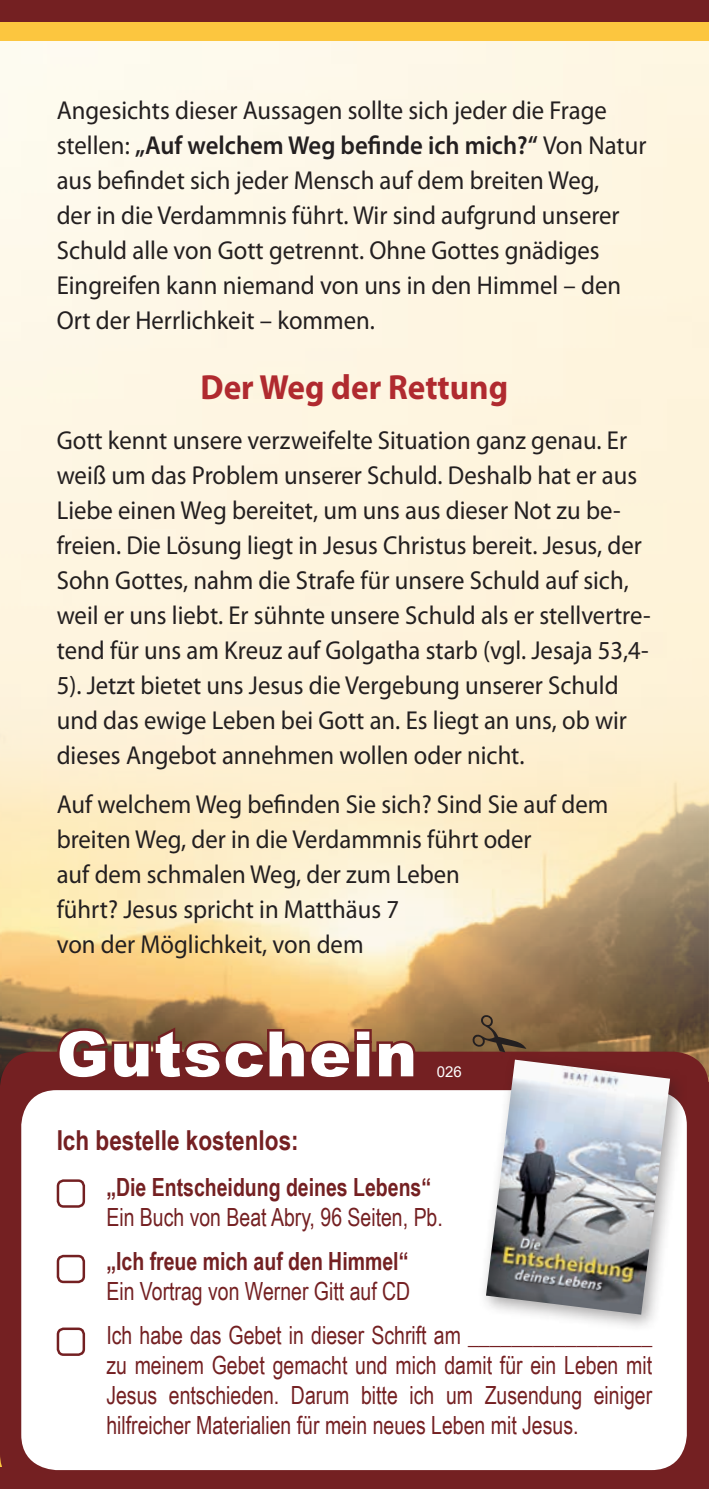
<style>
.page{position:relative;width:709px;height:1489px;background:#fff}
.page>*{position:absolute;margin:0;border:0;box-sizing:border-box;transform-origin:0 0}
.t1{font:900 62.5px "Arial";letter-spacing:.03em;color:#fff}
.t2{font:700 35px "Myriad Pro";color:#b02a2f;scale:.95 1}
.t3{font:700 27.5px "Arial Narrow";color:#742022}
.t4{font:26px/35px "Myriad Pro";color:#231f20;scale:.95 1}
.t5{font:25px/30px "Arial Narrow";color:#742022;scale:.95 1}
.t6{font:700 25px "Arial Narrow";color:#742022;scale:.95 1}
.t7{font:15px "Arial";color:#fff}
.s1{font-weight:600}
</style>
<div class="page">
<img style="left:0;top:40px;width:709px;height:621px">
<img style="left:0;top:661px;width:709px;height:421px">
<div style="left:0;top:1467px;width:709px;height:21px;background:#742022"></div>
<div style="left:0;top:0;width:709px;height:40px;background:#fcc63f"></div>
<div style="left:698px;top:1082px;width:11px;height:406px;background:#742022"></div>
<div style="left:0;top:1051px;width:708px;height:437px;background:#742022;border-radius:35px"></div>
<div style="left:21px;top:1090px;width:666px;height:379px;background:#fff;border-radius:35px"></div>
<svg style="left:54px;top:1023px;width:364px;height:29px;background:#92603f"></svg>
<svg style="left:472px;top:1014px;width:54px;height:38px;background:#775c3d"></svg>
<div style="left:57px;top:1179px;width:28px;height:28px;border:2px solid #742022;border-radius:6px"></div>
<div style="left:57px;top:1254px;width:28px;height:28px;border:2px solid #742022;border-radius:6px"></div>
<div style="left:477px;top:1051px;width:211px;height:281px;background:#231f20;opacity:.4"></div>
<img style="left:486px;top:1059px;width:184px;height:255px">
<div style="left:57px;top:1327px;width:28px;height:28px;border:2px solid #742022;border-radius:6px"></div>
<div style="left:0;top:0;width:709px;height:21px;background:#742022"></div>
<p class="t4" style="left:57px;top:92px;width:622px">Angesichts dieser Aussagen sollte sich jeder die Frage stellen: <span class="s1">„Auf welchem Weg befinde ich mich?“</span> Von Natur aus befindet sich jeder Mensch auf dem breiten Weg,<br>der in die Verdammnis führt. Wir sind aufgrund unserer Schuld alle von Gott getrennt. Ohne Gottes gnädiges Eingreifen kann niemand von uns in den Himmel – den Ort der Herrlichkeit – kommen.</p>
<h2 class="t2" style="left:200px;top:365px;width:325px">Der Weg der Rettung</h2>
<p class="t4" style="left:57px;top:422px;width:626px">Gott kennt unsere verzweifelte Situation ganz genau. Er weiß um das Problem unserer Schuld. Deshalb hat er aus Liebe einen Weg bereitet, um uns aus dieser Not zu be&shy;freien. Die Lösung liegt in Jesus Christus bereit. Jesus, der Sohn Gottes, nahm die Strafe für unsere Schuld auf sich, weil er uns liebt. Er sühnte unsere Schuld als er stellvertre&shy;tend für uns am Kreuz auf Golgatha starb (vgl. Jesaja 53,4- 5). Jetzt bietet uns Jesus die Vergebung unserer Schuld und das ewige Leben bei Gott an. Es liegt an uns, ob wir dieses Angebot annehmen wollen oder nicht.</p>
<p class="t4" style="left:57px;top:786px;width:582px">Auf welchem Weg befinden Sie sich? Sind Sie auf dem breiten Weg, der in die Verdammnis führt oder<br>auf dem schmalen Weg, der zum Leben<br>führt? Jesus spricht in Matthäus 7<br>von der Möglichkeit, von dem</p>
<h1 class="t1" style="left:57px;top:1008px;width:362px">Gutschein</h1>
<p class="t7" style="left:437px;top:1060px;width:27px">026</p>
<p class="t3" style="left:57px;top:1119px;width:243px">Ich bestelle kostenlos:</p>
<p class="t6" style="left:106px;top:1168px;width:343px">„Die Entscheidung deines Lebens“</p>
<p class="t5" style="left:106px;top:1201px;width:356px">Ein Buch von Beat Abry, 96 Seiten, Pb.</p>
<p class="t6" style="left:106px;top:1242px;width:319px">„Ich freue mich auf den Himmel“</p>
<p class="t5" style="left:106px;top:1268px;width:576px;line-height:44.2px">Ein Vortrag von Werner Gitt auf CD<br>Ich habe das Gebet in dieser Schrift am _________________</p>
<p class="t5" style="left:106px;top:1349px;width:576px;text-align:justify">zu meinem Gebet gemacht und mich damit für ein Leben mit Jesus entschieden. Darum bitte ich um Zusendung einiger hilfreicher Materialien für mein neues Leben mit Jesus.</p>
</div>
